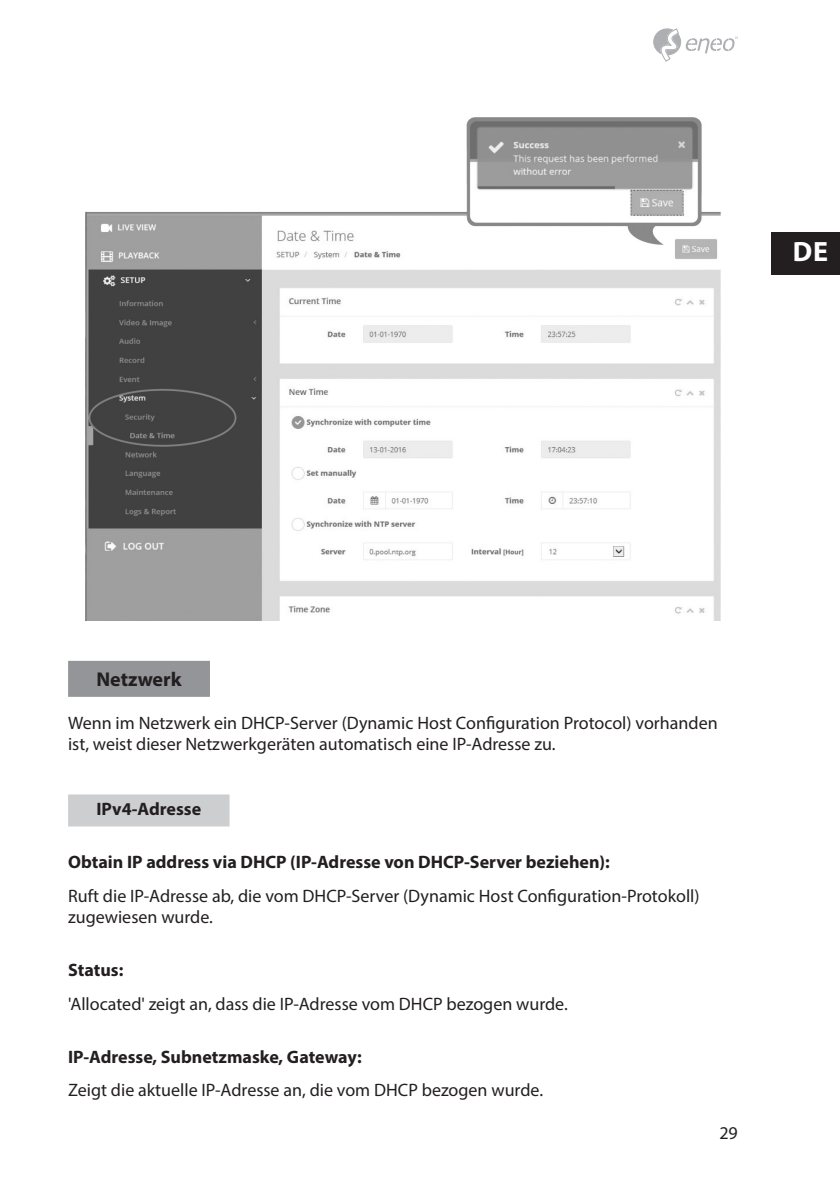
<style>
.page{position:relative;width:840px;height:1191px;background:#fff}
.page>*{position:absolute;margin:0;border:0;box-sizing:border-box;transform-origin:0 0}
.t1{font:700 28px "Myriad Pro";color:#fff}
.Überschrift_2{font:700 20px "Myriad Pro";color:#231f20}
.Fließtext{font:18px/21.6px "Myriad Pro";color:#231f20}
.Überschrift_4{font:700 18px "Myriad Pro";color:#231f20}
.Überschrift_3{font:700 18px "Myriad Pro";color:#231f20}
</style>
<div class="page">
<svg style="left:653px;top:28px;width:84px;height:34px"></svg>
<div style="left:771px;top:232px;width:68px;height:42px;background:#231f20"></div>
<div style="left:68px;top:661px;width:142px;height:36px;background:#939598"></div>
<div style="left:68px;top:794px;width:161px;height:32px;background:#cdced0"></div>
<img style="left:85px;top:118px;width:635px;height:502px">
<h1 class="t1" style="left:792px;top:233px;width:36px">DE</h1>
<h2 class="Überschrift_2" style="left:96px;top:665px;width:87px">Netzwerk</h2>
<p class="Fließtext" style="left:68px;top:711px;width:650px">Wenn im Netzwerk ein DHCP-Server (Dynamic Host Configuration Protocol) vorhanden ist, weist dieser Netzwerkgeräten automatisch eine IP-Adresse zu.</p>
<h3 class="Überschrift_3" style="left:96px;top:797px;width:106px">IPv4-Adresse</h3>
<h3 class="Überschrift_4" style="left:68px;top:850px;width:543px">Obtain IP address via DHCP (IP-Adresse von DHCP-Server beziehen):</h3>
<p class="Fließtext" style="left:68px;top:884px;width:632px">Ruft die IP-Adresse ab, die vom DHCP-Server (Dynamic Host Configuration-Protokoll) zugewiesen wurde.</p>
<h3 class="Überschrift_4" style="left:68px;top:958px;width:57px">Status:</h3>
<p class="Fließtext" style="left:68px;top:992px;width:501px">'Allocated' zeigt an, dass die IP-Adresse vom DHCP bezogen wurde.</p>
<h3 class="Überschrift_4" style="left:68px;top:1045px;width:295px">IP-Adresse, Subnetzmaske, Gateway:</h3>
<p class="Fließtext" style="left:68px;top:1079px;width:476px">Zeigt die aktuelle IP-Adresse an, die vom DHCP bezogen wurde.</p>
<p class="Fließtext" style="left:719px;top:1122px;width:20px">29</p>
</div>
